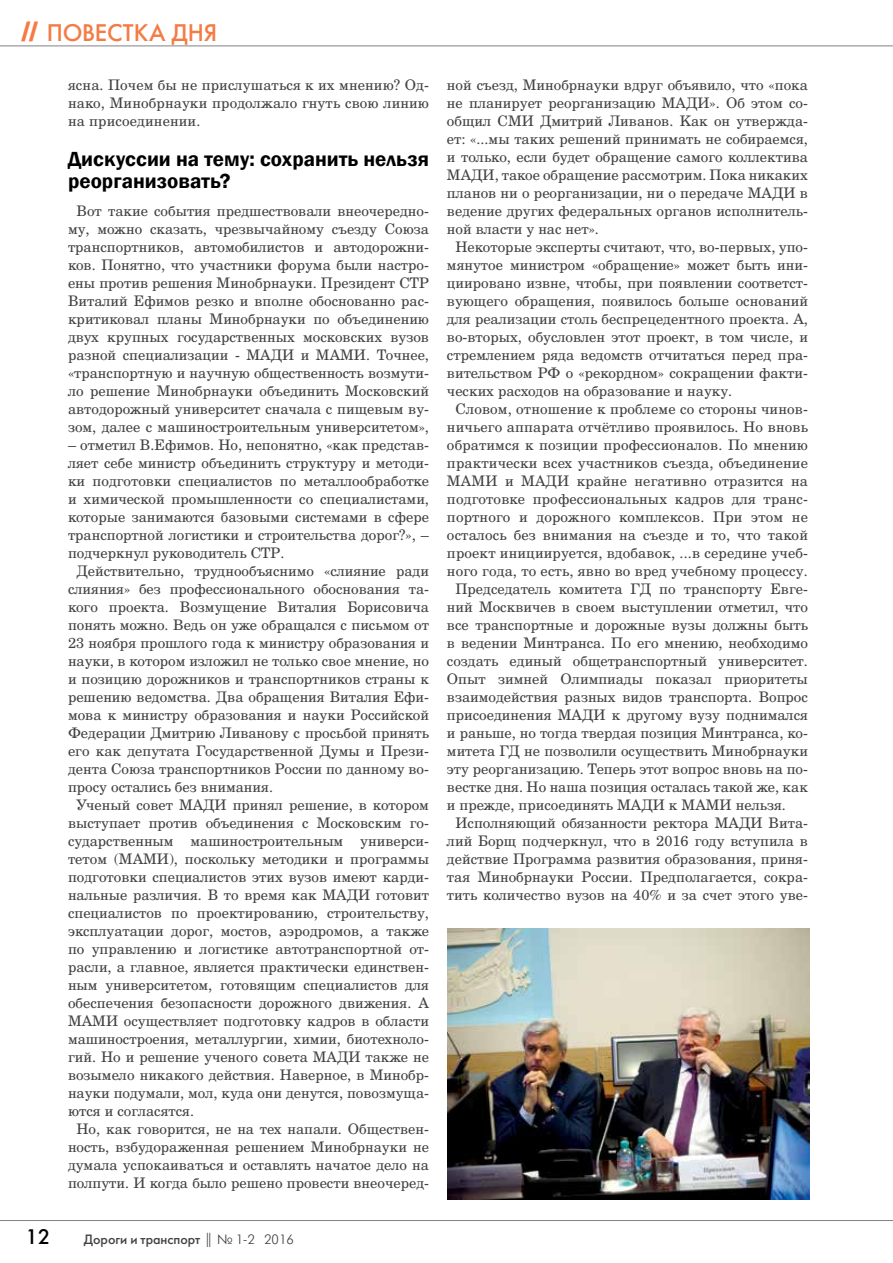
<style>
.page{position:relative;width:893px;height:1263px;background:#fff}
.page>*{position:absolute;margin:0;border:0;box-sizing:border-box;transform-origin:0 0}
.t1{font:24px "Futura Futuris C";letter-spacing:-.005em;color:#f47b44}
.t2{font:600 21px/21.8px "Franklin Gothic";letter-spacing:.005em;color:#000}
.t3{font:21px "Futura Futuris C";color:#000}
.t4{font:14.55px/18px "AG New Handbook C";color:#414042;text-align:justify}
.t5{font:13.5px "Futura Futuris C";color:#414042}
.s1{font-family:"Impact"}
.s2{font-family:"Futura Futuris Light C"}
</style>
<div class="page">
<hr style="left:0;top:1220px;width:893px;height:1px;background:#808285">
<hr style="left:0;top:46px;width:893px;height:1px;background:#808285">
<img style="left:448px;top:928px;width:361px;height:271px">
<h1 class="t1" style="left:21px;top:18px;width:197px"><span class="s1">//</span> ПОВЕСТКА ДНЯ</h1>
<p class="t4" style="left:68px;top:76px;width:362px">ясна. Почем бы не прислушаться к их мнению? Од&shy;нако, Минобрнауки продолжало гнуть свою линию на присоединении.</p>
<h2 class="t2" style="left:68px;top:148px;width:362px">Дискуссии на тему: сохранить нельзя реорганизовать?</h2>
<p class="t4" style="left:68px;top:202px;width:362px;text-align:center">Вот такие события предшествовали внеочередно&shy;му, можно сказать, чрезвычайному съезду Союза транспортников, автомобилистов и автодорожни&shy;ков. Понятно, что участники форума были настро&shy;ены против решения Минобрнауки. Президент СТР Виталий Ефимов резко и вполне обоснованно рас&shy;критиковал планы Минобрнауки по объединению двух крупных государственных московских вузов разной специализации - МАДИ и МАМИ. Точнее, «транспортную и научную общественность возмути&shy;ло решение Минобрнауки объединить Московский автодорожный университет сначала с пищевым ву&shy;зом, далее с машиностроительным университетом»,</p>
<p class="t4" style="left:68px;top:436px;width:362px">– отметил В.Ефимов. Но, непонятно, «как представ-</p>
<p class="t4" style="left:68px;top:454px;width:362px">ляет себе министр объединить структуру и методи-</p>
<p class="t4" style="left:68px;top:472px;width:362px">ки подготовки специалистов по металлообработке</p>
<p class="t4" style="left:68px;top:490px;width:362px">и химической промышленности со специалистами,</p>
<p class="t4" style="left:68px;top:508px;width:362px">которые занимаются базовыми системами в сфере</p>
<p class="t4" style="left:68px;top:526px;width:362px">транспортной логистики и строительства дорог?», –</p>
<p class="t4" style="left:68px;top:544px;width:218px">подчеркнул руководитель СТР.</p>
<p class="t4" style="left:77px;top:562px;width:354px">Действительно, труднообъяснимо «слияние ради</p>
<p class="t4" style="left:68px;top:580px;width:362px">слияния» без профессионального обоснования та-</p>
<p class="t4" style="left:68px;top:598px;width:362px">кого проекта. Возмущение Виталия Борисовича</p>
<p class="t4" style="left:68px;top:616px;width:362px">понять можно. Ведь он уже обращался с письмом от</p>
<p class="t4" style="left:68px;top:634px;width:362px">23 ноября прошлого года к министру образования и</p>
<p class="t4" style="left:68px;top:652px;width:362px">науки, в котором изложил не только свое мнение, но</p>
<p class="t4" style="left:68px;top:670px;width:362px">и позицию дорожников и транспортников страны к</p>
<p class="t4" style="left:68px;top:688px;width:362px">решению ведомства. Два обращения Виталия Ефи-</p>
<p class="t4" style="left:68px;top:706px;width:362px">мова к министру образования и науки Российской</p>
<p class="t4" style="left:68px;top:724px;width:362px">Федерации Дмитрию Ливанову с просьбой принять</p>
<p class="t4" style="left:68px;top:742px;width:362px">его как депутата Государственной Думы и Прези-</p>
<p class="t4" style="left:68px;top:760px;width:362px">дента Союза транспортников России по данному во-</p>
<p class="t4" style="left:68px;top:778px;width:206px">просу остались без внимания.</p>
<p class="t4" style="left:77px;top:796px;width:354px">Ученый совет МАДИ принял решение, в котором</p>
<p class="t4" style="left:68px;top:814px;width:362px">выступает против объединения с Московским го-</p>
<p class="t4" style="left:68px;top:832px;width:362px">сударственным машиностроительным универси-</p>
<p class="t4" style="left:68px;top:850px;width:362px">тетом (МАМИ), поскольку методики и программы</p>
<p class="t4" style="left:68px;top:868px;width:362px">подготовки специалистов этих вузов имеют карди-</p>
<p class="t4" style="left:68px;top:886px;width:362px">нальные различия. В то время как МАДИ готовит</p>
<p class="t4" style="left:68px;top:904px;width:362px">специалистов по проектированию, строительству,</p>
<p class="t4" style="left:68px;top:922px;width:362px">эксплуатации дорог, мостов, аэродромов, а также</p>
<p class="t4" style="left:68px;top:940px;width:362px">по управлению и логистике автотранспортной от-</p>
<p class="t4" style="left:68px;top:958px;width:362px">расли, а главное, является практически единствен-</p>
<p class="t4" style="left:68px;top:976px;width:362px">ным университетом, готовящим специалистов для</p>
<p class="t4" style="left:68px;top:994px;width:362px">обеспечения безопасности дорожного движения. А</p>
<p class="t4" style="left:68px;top:1012px;width:362px">МАМИ осуществляет подготовку кадров в области</p>
<p class="t4" style="left:68px;top:1030px;width:362px">машиностроения, металлургии, химии, биотехноло-</p>
<p class="t4" style="left:68px;top:1048px;width:362px">гий. Но и решение ученого совета МАДИ также не</p>
<p class="t4" style="left:68px;top:1066px;width:362px">возымело никакого действия. Наверное, в Минобр-</p>
<p class="t4" style="left:68px;top:1084px;width:362px">науки подумали, мол, куда они денутся, повозмуща-</p>
<p class="t4" style="left:68px;top:1102px;width:128px">ются и согласятся.</p>
<p class="t4" style="left:77px;top:1120px;width:354px">Но, как говорится, не на тех напали. Обществен-</p>
<p class="t4" style="left:68px;top:1138px;width:362px">ность, взбудораженная решением Минобрнауки не</p>
<p class="t4" style="left:68px;top:1156px;width:362px">думала успокаиваться и оставлять начатое дело на</p>
<p class="t4" style="left:68px;top:1174px;width:362px">полпути. И когда было решено провести внеочеред-</p>
<h2 class="t3" style="left:26px;top:1224px;width:26px">12</h2>
<p class="t5" style="left:84px;top:1231px;width:211px">Дороги и транспорт <span class="s2">|| № 1-2 2016</span></p>
<p class="t4" style="left:447px;top:76px;width:362px">ной съезд, Минобрнауки вдруг объявило, что «пока</p>
<p class="t4" style="left:447px;top:94px;width:362px">не планирует реорганизацию МАДИ». Об этом со-</p>
<p class="t4" style="left:447px;top:112px;width:362px">общил СМИ Дмитрий Ливанов. Как он утвержда-</p>
<p class="t4" style="left:447px;top:130px;width:362px">ет: «...мы таких решений принимать не собираемся,</p>
<p class="t4" style="left:447px;top:148px;width:362px">и только, если будет обращение самого коллектива</p>
<p class="t4" style="left:447px;top:166px;width:362px">МАДИ, такое обращение рассмотрим. Пока никаких</p>
<p class="t4" style="left:447px;top:184px;width:362px">планов ни о реорганизации, ни о передаче МАДИ в</p>
<p class="t4" style="left:447px;top:202px;width:362px">ведение других федеральных органов исполнитель-</p>
<p class="t4" style="left:447px;top:220px;width:153px">ной власти у нас нет».</p>
<p class="t4" style="left:455px;top:238px;width:354px">Некоторые эксперты считают, что, во-первых, упо-</p>
<p class="t4" style="left:447px;top:256px;width:362px">мянутое министром «обращение» может быть ини-</p>
<p class="t4" style="left:447px;top:274px;width:362px">циировано извне, чтобы, при появлении соответст-</p>
<p class="t4" style="left:447px;top:292px;width:362px">вующего обращения, появилось больше оснований</p>
<p class="t4" style="left:447px;top:310px;width:362px">для реализации столь беспрецедентного проекта. А,</p>
<p class="t4" style="left:447px;top:328px;width:362px">во-вторых, обусловлен этот проект, в том числе, и</p>
<p class="t4" style="left:447px;top:346px;width:362px">стремлением ряда ведомств отчитаться перед пра-</p>
<p class="t4" style="left:447px;top:364px;width:362px">вительством РФ о «рекордном» сокращении факти-</p>
<p class="t4" style="left:447px;top:382px;width:287px">ческих расходов на образование и науку.</p>
<p class="t4" style="left:455px;top:400px;width:354px">Словом, отношение к проблеме со стороны чинов-</p>
<p class="t4" style="left:447px;top:418px;width:362px">ничьего аппарата отчётливо проявилось. Но вновь</p>
<p class="t4" style="left:447px;top:436px;width:362px">обратимся к позиции профессионалов. По мнению</p>
<p class="t4" style="left:447px;top:454px;width:362px">практически всех участников съезда, объединение</p>
<p class="t4" style="left:447px;top:472px;width:362px">МАМИ и МАДИ крайне негативно отразится на</p>
<p class="t4" style="left:447px;top:490px;width:362px">подготовке профессиональных кадров для транс-</p>
<p class="t4" style="left:447px;top:508px;width:362px">портного и дорожного комплексов. При этом не</p>
<p class="t4" style="left:447px;top:526px;width:362px">осталось без внимания на съезде и то, что такой</p>
<p class="t4" style="left:447px;top:544px;width:362px">проект инициируется, вдобавок, ...в середине учеб-</p>
<p class="t4" style="left:447px;top:562px;width:362px">ного года, то есть, явно во вред учебному процессу.</p>
<p class="t4" style="left:455px;top:580px;width:354px">Председатель комитета ГД по транспорту Евге-</p>
<p class="t4" style="left:447px;top:598px;width:362px">ний Москвичев в своем выступлении отметил, что</p>
<p class="t4" style="left:447px;top:616px;width:362px">все транспортные и дорожные вузы должны быть</p>
<p class="t4" style="left:447px;top:634px;width:362px">в ведении Минтранса. По его мнению, необходимо</p>
<p class="t4" style="left:447px;top:652px;width:362px">создать единый общетранспортный университет.</p>
<p class="t4" style="left:447px;top:670px;width:362px">Опыт зимней Олимпиады показал приоритеты</p>
<p class="t4" style="left:447px;top:688px;width:362px">взаимодействия разных видов транспорта. Вопрос</p>
<p class="t4" style="left:447px;top:706px;width:362px">присоединения МАДИ к другому вузу поднимался</p>
<p class="t4" style="left:447px;top:724px;width:362px">и раньше, но тогда твердая позиция Минтранса, ко-</p>
<p class="t4" style="left:447px;top:742px;width:362px">митета ГД не позволили осуществить Минобрнауки</p>
<p class="t4" style="left:447px;top:760px;width:362px">эту реорганизацию. Теперь этот вопрос вновь на по-</p>
<p class="t4" style="left:447px;top:778px;width:362px">вестке дня. Но наша позиция осталась такой же, как</p>
<p class="t4" style="left:447px;top:796px;width:340px">и прежде, присоединять МАДИ к МАМИ нельзя.</p>
<p class="t4" style="left:455px;top:814px;width:354px">Исполняющий обязанности ректора МАДИ Вита-</p>
<p class="t4" style="left:447px;top:832px;width:362px">лий Борщ подчеркнул, что в 2016 году вступила в</p>
<p class="t4" style="left:447px;top:850px;width:362px">действие Программа развития образования, приня-</p>
<p class="t4" style="left:447px;top:868px;width:362px">тая Минобрнауки России. Предполагается, сокра-</p>
<p class="t4" style="left:447px;top:886px;width:362px">тить количество вузов на 40% и за счет этого уве-</p>
</div>
